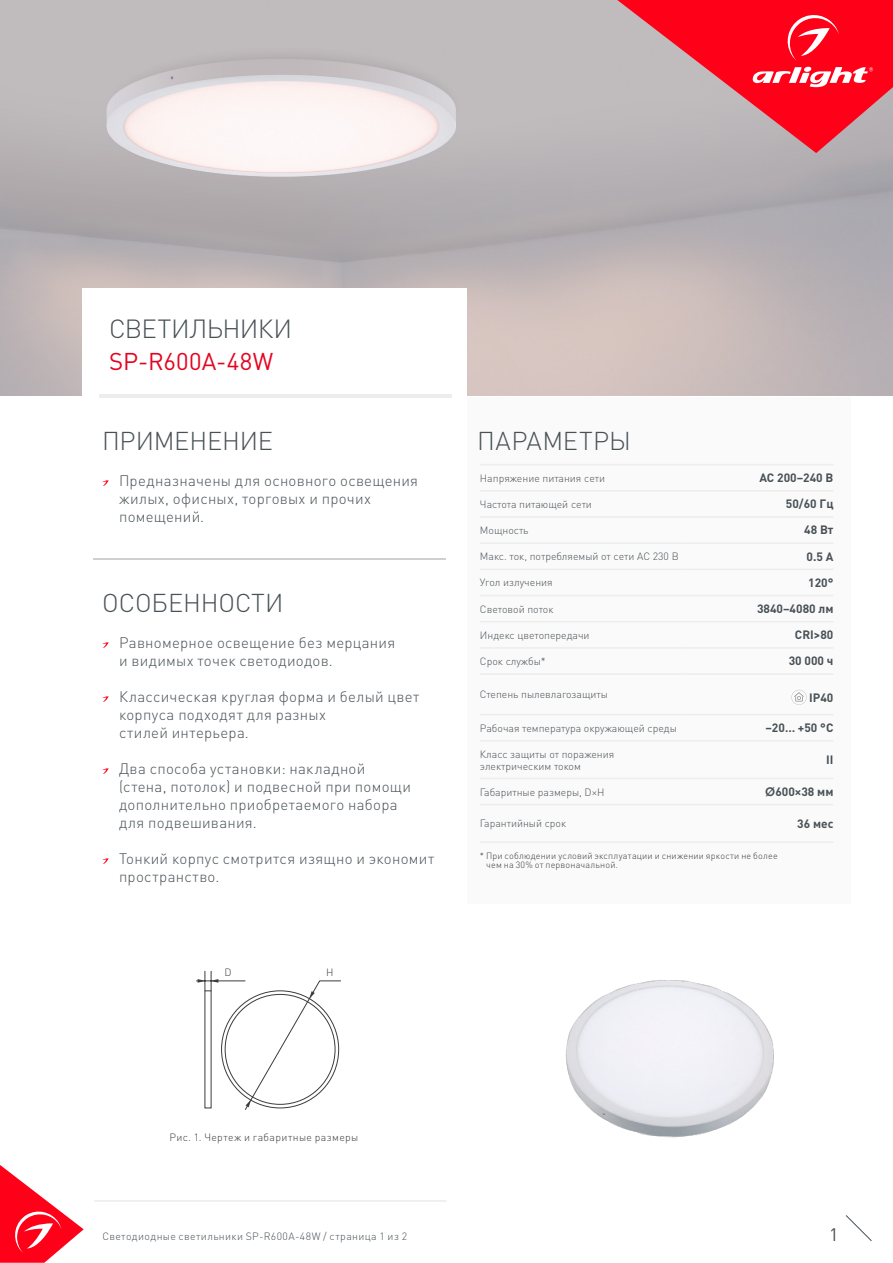
<style>
.page{position:relative;width:893px;height:1263px;background:#fff}
.page>*{position:absolute;margin:0;border:0;box-sizing:border-box;transform-origin:0 0}
.t1{font:300 25.95px "DIN Pro";letter-spacing:-.025em;color:#485156}
.t2{font:300 25.5px "DIN Pro";letter-spacing:-.005em;color:#485156}
.t3{font:300 25.5px "DIN Pro";letter-spacing:.015em;color:#485156}
.t4{font:24px "DIN Pro";letter-spacing:.01em;color:#e40521}
.t5{font:18px "DIN Pro";color:#485156}
.t6{font:300 15px/18px "DIN Pro";letter-spacing:.02em;color:#485156}
.t7{font:700 12px "DIN Pro";color:#485156}
.t8{font:300 10.5px/12px "DIN Pro";color:#485156}
.t9{font:300 10.5px "DIN Pro";letter-spacing:.04em;color:#485156}
.t10{font:300 10.5px "DIN Pro";letter-spacing:.035em;color:#3c3c3b}
.t11{font:300 9px/9px "DIN Pro";letter-spacing:.02em;color:#3c3c3b}
.s1{font-family:"Century Gothic"}
</style>
<div class="page">
<svg style="left:845px;top:1215px;width:27px;height:26px"></svg>
<hr style="left:94px;top:1200px;width:352px;height:1px;background:#e3e3e3">
<div style="left:467px;top:397px;width:383px;height:507px;background:#fbfafa"></div>
<hr style="left:480px;top:464px;width:206px;height:1px;background:#ededed">
<hr style="left:686px;top:464px;width:147px;height:1px;background:#ededed">
<hr style="left:480px;top:490px;width:206px;height:1px;background:#ededed">
<hr style="left:686px;top:490px;width:147px;height:1px;background:#ededed">
<hr style="left:480px;top:516px;width:206px;height:2px;background:#ededed">
<hr style="left:686px;top:516px;width:147px;height:2px;background:#ededed">
<hr style="left:480px;top:542px;width:206px;height:2px;background:#ededed">
<hr style="left:686px;top:542px;width:147px;height:2px;background:#ededed">
<hr style="left:480px;top:569px;width:206px;height:1px;background:#ededed">
<hr style="left:686px;top:569px;width:147px;height:1px;background:#ededed">
<hr style="left:480px;top:595px;width:206px;height:1px;background:#ededed">
<hr style="left:686px;top:595px;width:147px;height:1px;background:#ededed">
<hr style="left:480px;top:621px;width:206px;height:1px;background:#ededed">
<hr style="left:686px;top:621px;width:147px;height:1px;background:#ededed">
<hr style="left:480px;top:647px;width:206px;height:2px;background:#ededed">
<hr style="left:686px;top:647px;width:147px;height:2px;background:#ededed">
<hr style="left:480px;top:673px;width:206px;height:2px;background:#ededed">
<hr style="left:686px;top:673px;width:147px;height:2px;background:#ededed">
<hr style="left:480px;top:841px;width:206px;height:2px;background:#ededed">
<hr style="left:686px;top:841px;width:147px;height:2px;background:#ededed">
<hr style="left:480px;top:714px;width:206px;height:1px;background:#ededed">
<hr style="left:686px;top:714px;width:147px;height:1px;background:#ededed">
<hr style="left:480px;top:740px;width:206px;height:1px;background:#ededed">
<hr style="left:686px;top:740px;width:147px;height:1px;background:#ededed">
<hr style="left:480px;top:778px;width:206px;height:1px;background:#ededed">
<hr style="left:686px;top:778px;width:147px;height:1px;background:#ededed">
<hr style="left:480px;top:804px;width:206px;height:1px;background:#ededed">
<hr style="left:686px;top:804px;width:147px;height:1px;background:#ededed">
<svg style="left:791px;top:690px;width:15px;height:15px"></svg>
<svg style="left:102px;top:480px;width:7px;height:6px"></svg>
<svg style="left:102px;top:642px;width:7px;height:6px"></svg>
<svg style="left:102px;top:696px;width:7px;height:6px"></svg>
<svg style="left:102px;top:768px;width:7px;height:6px"></svg>
<svg style="left:102px;top:858px;width:7px;height:6px"></svg>
<hr style="left:99px;top:394px;width:352px;height:3px;background:#ededed">
<hr style="left:94px;top:559px;width:352px;height:1px;background:#d0d0d0">
<img style="left:565px;top:980px;width:209px;height:158px">
<svg style="left:196px;top:971px;width:145px;height:139px"></svg>
<svg style="left:617px;top:0;width:276px;height:153px;background:#e25664"></svg>
<svg style="left:0;top:1165px;width:84px;height:98px"></svg>
<h1 class="t1" style="left:109px;top:311px;width:185px">СВЕТИЛЬНИКИ</h1>
<h3 class="t4" style="left:109px;top:345px;width:166px">SP-R600A-48W</h3>
<h2 class="t2" style="left:102px;top:423px;width:172px">ПРИМЕНЕНИЕ</h2>
<p class="t6" style="left:119px;top:471px;width:300px">Предназначены для основного освещения жилых, офисных, торговых и прочих помещений.</p>
<h2 class="t2" style="left:102px;top:585px;width:183px">ОСОБЕННОСТИ</h2>
<p class="t6" style="left:119px;top:633px;width:278px">Равномерное освещение без мерцания и видимых точек светодиодов.</p>
<p class="t6" style="left:119px;top:687px;width:302px">Классическая круглая форма и белый цвет корпуса подходят для разных<br>стилей интерьера.</p>
<p class="t6" style="left:119px;top:759px;width:293px">Два способа установки: накладной (стена, потолок) и подвесной при помощи дополнительно приобретаемого набора для подвешивания.</p>
<p class="t6" style="left:119px;top:849px;width:317px">Тонкий корпус смотрится изящно и экономит пространство.</p>
<p class="t10" style="left:224px;top:964px;width:9px">D</p>
<p class="t10" style="left:326px;top:964px;width:9px">H</p>
<h2 class="t3" style="left:477px;top:423px;width:155px">ПАРАМЕТРЫ</h2>
<p class="t8" style="left:480px;top:471px;width:127px">Напряжение питания сети</p>
<p class="t7" style="left:759px;top:468px;width:76px">АС 200–240 B</p>
<p class="t8" style="left:480px;top:498px;width:114px">Частота питающей сети</p>
<p class="t7" style="left:786px;top:494px;width:49px">50/60 Гц</p>
<p class="t8" style="left:480px;top:524px;width:50px">Мощность</p>
<p class="t7" style="left:804px;top:520px;width:31px">48 Вт</p>
<p class="t8" style="left:480px;top:550px;width:200px">Макс. ток, потребляемый от сети АС 230 В</p>
<p class="t7" style="left:806px;top:546px;width:28px">0.5 А</p>
<p class="t8" style="left:480px;top:576px;width:74px">Угол излучения</p>
<p class="t7" style="left:808px;top:572px;width:27px">120°</p>
<p class="t8" style="left:480px;top:602px;width:75px">Световой поток</p>
<p class="t7" style="left:757px;top:598px;width:78px">3840–4080 лм</p>
<p class="t8" style="left:480px;top:628px;width:111px">Индекс цветопередачи</p>
<p class="t7" style="left:795px;top:625px;width:40px">CRI&gt;80</p>
<p class="t8" style="left:480px;top:655px;width:67px">Срок службы*</p>
<p class="t7" style="left:789px;top:651px;width:46px">30 000 ч</p>
<p class="t8" style="left:480px;top:688px;width:130px">Степень пылевлагозащиты</p>
<p class="t7" style="left:809px;top:687px;width:26px">IP40</p>
<p class="t8" style="left:480px;top:721px;width:198px">Рабочая температура окружающей среды</p>
<p class="t7" style="left:765px;top:718px;width:69px">–20… +50 °С</p>
<p class="t8" style="left:480px;top:747px;width:136px">Класс защиты от поражения электрическим током</p>
<p class="t7" style="left:826px;top:749px;width:9px">II</p>
<p class="t8" style="left:480px;top:785px;width:126px">Габаритные размеры, D×H</p>
<p class="t7" style="left:765px;top:782px;width:70px"><span class="s1">Ø</span>600×38 мм</p>
<p class="t8" style="left:480px;top:817px;width:88px">Гарантийный срок</p>
<p class="t7" style="left:797px;top:813px;width:38px">36 мес</p>
<p class="t11" style="left:486px;top:851px;width:293px;text-indent:-6px">* При соблюдении условий эксплуатации и снижении яркости не более чем на 30% от первоначальной.</p>
<p class="t10" style="left:169px;top:1130px;width:191px">Рис. 1. Чертеж и габаритные размеры</p>
<p class="t9" style="left:102px;top:1229px;width:306px">Светодиодные светильники SP-R600A-48W / страница 1 из 2</p>
<p class="t5" style="left:829px;top:1222px;width:11px">1</p>
</div>
